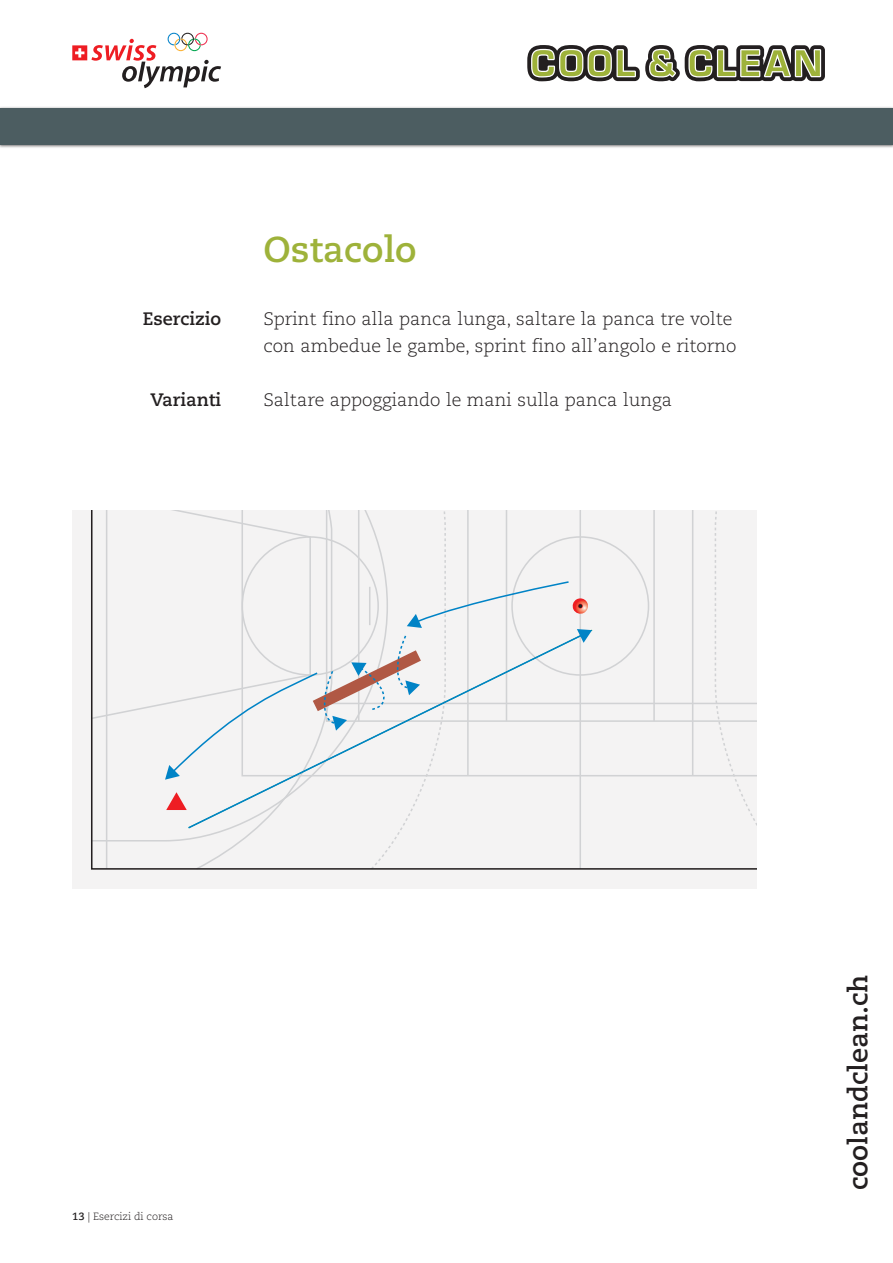
<style>
.page{position:relative;width:893px;height:1263px;background:#fff}
.page>*{position:absolute;margin:0;border:0;box-sizing:border-box;transform-origin:0 0}
.t1{font:700 36px "Caecilia";color:#9eb23a}
.t2{font:700 27px "Caecilia";color:#231f20}
.t3{font:300 18px/27px "Caecilia";color:#231f20}
.t4{font:700 18px "Caecilia";color:#231f20}
.t5{font:300 10.5px "Caecilia";color:#231f20}
.s1{font-weight:700}
</style>
<div class="page">
<div style="left:0;top:107px;width:893px;height:42px;background:#231f20;opacity:.7"></div>
<div style="left:0;top:108px;width:893px;height:37px;background:#4c5d61"></div>
<div style="left:72px;top:510px;width:684px;height:378px;background:#f4f3f3"></div>
<svg style="left:650px;top:510px;width:106px;height:360px"></svg>
<svg style="left:91px;top:510px;width:559px;height:360px"></svg>
<svg style="left:527px;top:45px;width:298px;height:36px"></svg>
<svg style="left:72px;top:33px;width:149px;height:55px"></svg>
<p class="t4" style="left:143px;top:308px;width:80px">Esercizio</p>
<p class="t4" style="left:150px;top:389px;width:72px">Varianti</p>
<h1 class="t1" style="left:264px;top:228px;width:154px">Ostacolo</h1>
<p class="t3" style="left:264px;top:306px;width:474px">Sprint fino alla panca lunga, saltare la panca tre volte con ambedue le gambe, sprint fino all’angolo e ritorno</p>
<p class="t3" style="left:264px;top:387px;width:410px">Saltare appoggiando le mani sulla panca lunga</p>
<p class="t5" style="left:72px;top:1211px;width:103px"><span class="s1">13</span> | Esercizi di corsa</p>
<h2 class="t2" style="left:842px;top:1190px;width:217px;rotate:-90deg">coolandclean.ch</h2>
</div>
